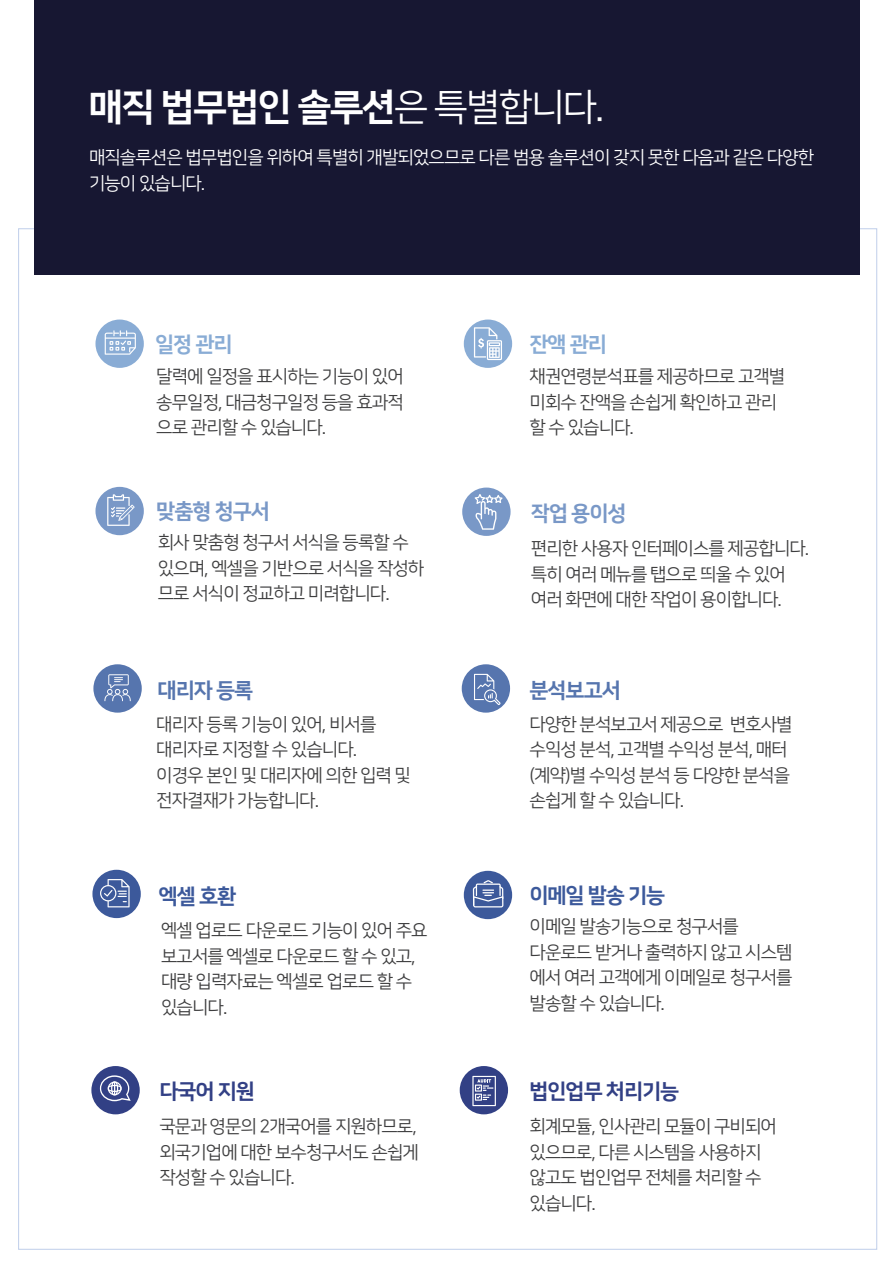
<style>
.page{position:relative;width:893px;height:1263px;background:#fff}
.page>*{position:absolute;margin:0;border:0;box-sizing:border-box;transform-origin:0 0}
.t1{font:37.5px "Nanum Square EB";letter-spacing:-.05em;color:#fff}
.t2{font:21px "Nanum Square EB";letter-spacing:-.05em;color:#324085}
.t3{font:21px "Nanum Square EB";letter-spacing:-.05em;color:#7998c7}
.t4{font:21px "Nanum Square EB";letter-spacing:-.05em;color:#3c599b}
.t5{font:21px "Nanum Square EB";letter-spacing:-.05em;color:#5675ae}
.t6{font:21px "Nanum Square EB";letter-spacing:-.05em;color:#89acd5}
.t7{font:18px/25.5px "Nanum Square R";letter-spacing:-.05em;color:#3e3e3f}
.t8{font:18px/25.5px "Nanum Square R";letter-spacing:-.05em;color:#fff}
.s1{font-family:"Nanum Square R"}
</style>
<div class="page">
<div style="left:34px;top:0;width:826px;height:274px;background:#171732"></div>
<div style="left:464px;top:320px;width:48px;height:48px;background:#89acd5;border-radius:50%"></div>
<div style="left:464px;top:871px;width:48px;height:48px;background:#3c599b;border-radius:50%"></div>
<div style="left:462px;top:664px;width:48px;height:49px;background:#5675ae;border-radius:50%"></div>
<div style="left:460px;top:1066px;width:48px;height:48px;background:#324085;border-radius:50%"></div>
<div style="left:462px;top:488px;width:49px;height:48px;background:#7998c7;border-radius:50%"></div>
<div style="left:95px;top:320px;width:49px;height:48px;background:#89acd5;border-radius:50%"></div>
<div style="left:95px;top:487px;width:49px;height:48px;background:#7998c7;border-radius:50%"></div>
<div style="left:93px;top:664px;width:49px;height:49px;background:#5675ae;border-radius:50%"></div>
<div style="left:92px;top:870px;width:49px;height:48px;background:#3c599b;border-radius:50%"></div>
<div style="left:91px;top:1066px;width:49px;height:48px;background:#324085;border-radius:50%"></div>
<svg style="left:105px;top:330px;width:31px;height:25px"></svg>
<svg style="left:107px;top:494px;width:28px;height:32px"></svg>
<svg style="left:474px;top:327px;width:28px;height:33px"></svg>
<svg style="left:473px;top:880px;width:30px;height:27px"></svg>
<svg style="left:100px;top:879px;width:30px;height:28px"></svg>
<svg style="left:104px;top:674px;width:27px;height:27px"></svg>
<svg style="left:474px;top:674px;width:27px;height:31px"></svg>
<svg style="left:100px;top:1075px;width:31px;height:26px"></svg>
<svg style="left:472px;top:1076px;width:24px;height:30px"></svg>
<svg style="left:475px;top:494px;width:28px;height:36px"></svg>
<h1 class="t1" style="left:89px;top:87px;width:517px">매직 법무법인 솔루션<span class="s1">은 특별합니다.</span></h1>
<p class="t8" style="left:89px;top:145px;width:727px">매직솔루션은 법무법인을 위하여 특별히 개발되었으므로 다른 범용 솔루션이 갖지 못한 다음과 같은 다양한 기능이 있습니다.</p>
<p class="t6" style="left:155px;top:332px;width:79px">일정 관리</p>
<p class="t7" style="left:156px;top:364px;width:249px;text-align:justify">달력에 일정을 표시하는 기능이 있어 송무일정, 대금청구일정 등을 효과적 으로 관리할 수 있습니다.</p>
<p class="t3" style="left:156px;top:500px;width:115px">맞춤형 청구서</p>
<p class="t7" style="left:158px;top:530px;width:268px">회사 맞춤형 청구서 서식을 등록할 수 있으며, 엑셀을 기반으로 서식을 작성하 므로 서식이 정교하고 미려합니다.</p>
<p class="t5" style="left:158px;top:679px;width:97px">대리자 등록</p>
<p class="t7" style="left:156px;top:712px;width:256px">대리자 등록 기능이 있어, 비서를 대리자로 지정할 수 있습니다.<br>이경우 본인 및 대리자에 의한 입력 및 전자결재가 가능합니다.</p>
<p class="t4" style="left:159px;top:884px;width:79px">엑셀 호환</p>
<p class="t7" style="left:161px;top:918px;width:268px">엑셀 업로드 다운로드 기능이 있어 주요 보고서를 엑셀로 다운로드 할 수 있고, 대량 입력자료는 엑셀로 업로드 할 수 있습니다.</p>
<p class="t2" style="left:159px;top:1080px;width:97px">다국어 지원</p>
<p class="t7" style="left:159px;top:1114px;width:261px;text-align:justify">국문과 영문의 2개국어를 지원하므로, 외국기업에 대한 보수청구서도 손쉽게 작성할 수 있습니다.</p>
<p class="t6" style="left:529px;top:332px;width:79px">잔액 관리</p>
<p class="t7" style="left:529px;top:364px;width:257px">채권연령분석표를 제공하므로 고객별 미회수 잔액을 손쉽게 확인하고 관리 할 수 있습니다.</p>
<p class="t3" style="left:531px;top:502px;width:97px">작업 용이성</p>
<p class="t7" style="left:531px;top:536px;width:280px">편리한 사용자 인터페이스를 제공합니다. 특히 여러 메뉴를 탭으로 띄울 수 있어 여러 화면에 대한 작업이 용이합니다.</p>
<p class="t5" style="left:529px;top:679px;width:93px">분석보고서</p>
<p class="t7" style="left:529px;top:712px;width:264px">다양한 분석보고서 제공으로 변호사별 수익성 분석, 고객별 수익성 분석, 매터 (계약)별 수익성 분석 등 다양한 분석을 손쉽게 할 수 있습니다.</p>
<p class="t4" style="left:529px;top:884px;width:137px">이메일 발송 기능</p>
<p class="t7" style="left:529px;top:914px;width:264px">이메일 발송기능으로 청구서를 다운로드 받거나 출력하지 않고 시스템 에서 여러 고객에게 이메일로 청구서를 발송할 수 있습니다.</p>
<p class="t2" style="left:529px;top:1080px;width:151px">법인업무 처리기능</p>
<p class="t7" style="left:529px;top:1114px;width:249px">회계모듈, 인사관리 모듈이 구비되어 있으므로, 다른 시스템을 사용하지 않고도 법인업무 전체를 처리할 수 있습니다.</p>
</div>
